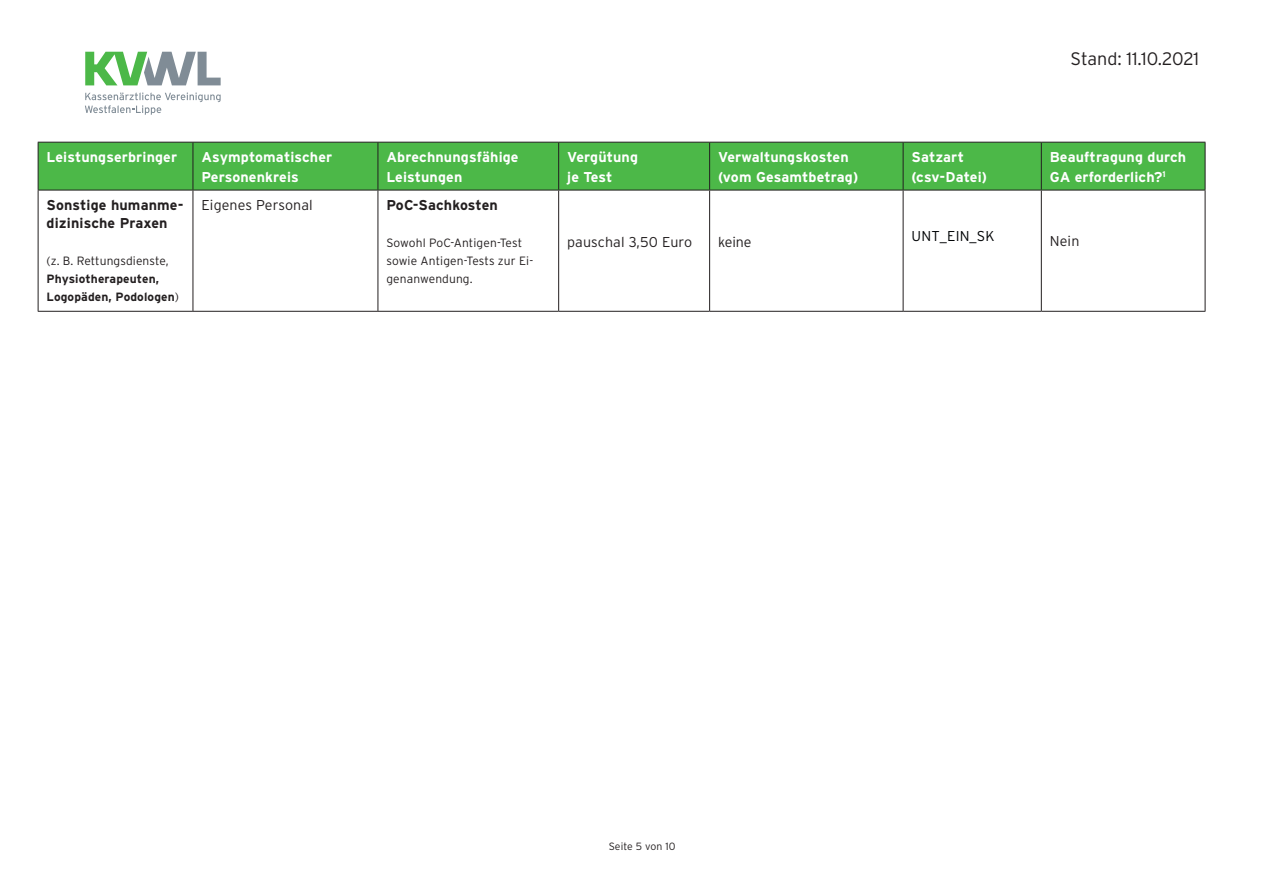
<style>
.page{position:relative;width:1263px;height:893px;background:#fff}
.page>*{position:absolute;margin:0;border:0;box-sizing:border-box;transform-origin:0 0}
.t1{font:300 18px "Interstate";color:#231f20}
.Subhead-2_NEU{font:700 14.25px/19.5px "Interstate";letter-spacing:.01em;color:#fff}
.Subhead-2_NEU-2{font:700 14.25px/18px "Interstate";letter-spacing:.01em;color:#231f20}
.Subhead-2_NEU-3{font:300 14.25px "Interstate";letter-spacing:.01em;color:#231f20}
.Subhead-2_NEU-4{font:300 14.25px "Interstate";letter-spacing:.01em;color:#010305}
.Subhead-2_NEU-5{font:700 12px/18px "Interstate";letter-spacing:.01em;color:#231f20}
.Subhead-2_NEU-6{font:300 12px/18px "Interstate";letter-spacing:.01em;color:#231f20}
.Subhead-2_NEU-7{font:300 10.5px "Interstate";letter-spacing:.01em;color:#231f20}
.s1{font-weight:300}
</style>
<div class="page">
<svg style="left:85px;top:92px;width:136px;height:23px"></svg>
<svg style="left:85px;top:52px;width:136px;height:33px"></svg>
<div style="left:39px;top:143px;width:1166px;height:47px;background:#4cb848"></div>
<hr style="left:38px;top:142px;width:155px;height:1px;background:#231f20">
<hr style="left:38px;top:143px;width:1px;height:47px;background:#231f20">
<hr style="left:193px;top:142px;width:185px;height:1px;background:#231f20">
<hr style="left:193px;top:143px;width:1px;height:47px;background:#231f20">
<hr style="left:378px;top:142px;width:181px;height:1px;background:#231f20">
<hr style="left:378px;top:143px;width:1px;height:47px;background:#231f20">
<hr style="left:559px;top:142px;width:151px;height:1px;background:#231f20">
<hr style="left:558px;top:143px;width:1px;height:47px;background:#231f20">
<hr style="left:710px;top:142px;width:193px;height:1px;background:#231f20">
<hr style="left:709px;top:143px;width:1px;height:47px;background:#231f20">
<hr style="left:903px;top:142px;width:138px;height:1px;background:#231f20">
<hr style="left:903px;top:143px;width:1px;height:47px;background:#231f20">
<hr style="left:1041px;top:142px;width:164px;height:1px;background:#231f20">
<hr style="left:1041px;top:143px;width:1px;height:47px;background:#231f20">
<hr style="left:1205px;top:143px;width:1px;height:47px;background:#231f20">
<hr style="left:38px;top:190px;width:155px;height:1px;background:#231f20">
<hr style="left:38px;top:190px;width:1px;height:121px;background:#231f20">
<hr style="left:193px;top:190px;width:185px;height:1px;background:#231f20">
<hr style="left:193px;top:190px;width:1px;height:121px;background:#231f20">
<hr style="left:378px;top:190px;width:181px;height:1px;background:#231f20">
<hr style="left:378px;top:190px;width:1px;height:121px;background:#231f20">
<hr style="left:559px;top:190px;width:151px;height:1px;background:#231f20">
<hr style="left:558px;top:190px;width:1px;height:121px;background:#231f20">
<hr style="left:710px;top:190px;width:193px;height:1px;background:#231f20">
<hr style="left:709px;top:190px;width:1px;height:121px;background:#231f20">
<hr style="left:903px;top:190px;width:138px;height:1px;background:#231f20">
<hr style="left:903px;top:190px;width:1px;height:121px;background:#231f20">
<hr style="left:1041px;top:190px;width:164px;height:1px;background:#231f20">
<hr style="left:1041px;top:190px;width:1px;height:121px;background:#231f20">
<hr style="left:1205px;top:190px;width:1px;height:121px;background:#231f20">
<hr style="left:38px;top:311px;width:155px;height:1px;background:#231f20">
<hr style="left:193px;top:311px;width:185px;height:1px;background:#231f20">
<hr style="left:378px;top:311px;width:181px;height:1px;background:#231f20">
<hr style="left:559px;top:311px;width:151px;height:1px;background:#231f20">
<hr style="left:710px;top:311px;width:193px;height:1px;background:#231f20">
<hr style="left:903px;top:311px;width:138px;height:1px;background:#231f20">
<hr style="left:1041px;top:311px;width:164px;height:1px;background:#231f20">
<p class="t1" style="left:1070px;top:48px;width:130px">Stand: 11.10.2021</p>
<p class="Subhead-2_NEU" style="left:47px;top:147px;width:132px">Leistungserbringer</p>
<p class="Subhead-2_NEU" style="left:201px;top:147px;width:132px">Asymptomatischer<br>Personenkreis</p>
<p class="Subhead-2_NEU" style="left:386px;top:147px;width:134px">Abrechnungsfähige<br>Leistungen</p>
<p class="Subhead-2_NEU" style="left:567px;top:147px;width:72px">Vergütung je Test</p>
<p class="Subhead-2_NEU" style="left:718px;top:147px;width:142px">Verwaltungskosten (vom Gesamtbetrag)</p>
<p class="Subhead-2_NEU" style="left:912px;top:147px;width:77px">Satzart (csv-Datei)</p>
<p class="Subhead-2_NEU" style="left:1050px;top:147px;width:138px">Beauftragung durch<br>GA erforderlich?<sup>1</sup></p>
<p class="Subhead-2_NEU-2" style="left:47px;top:196px;width:138px">Sonstige humanme&shy;dizinische Praxen</p>
<p class="Subhead-2_NEU-5" style="left:47px;top:252px;width:134px"><span class="s1">(z. B. Rettungsdienste,<br></span>Physiotherapeuten,<br>Logopäden, Podologen<span class="s1">)</span></p>
<p class="Subhead-2_NEU-3" style="left:201px;top:196px;width:113px">Eigenes Personal</p>
<p class="Subhead-2_NEU-2" style="left:386px;top:196px;width:113px">PoC-Sachkosten</p>
<p class="Subhead-2_NEU-6" style="left:386px;top:234px;width:148px">Sowohl PoC-Antigen-Test sowie Antigen-Tests zur Ei&shy;genanwendung.</p>
<p class="Subhead-2_NEU-3" style="left:567px;top:234px;width:127px">pauschal 3,50 Euro</p>
<p class="Subhead-2_NEU-3" style="left:718px;top:234px;width:35px">keine</p>
<p class="Subhead-2_NEU-4" style="left:912px;top:228px;width:85px">UNT_EIN_SK</p>
<p class="Subhead-2_NEU-3" style="left:1050px;top:232px;width:31px">Nein</p>
<p class="Subhead-2_NEU-7" style="left:609px;top:840px;width:68px">Seite 5 von 10</p>
</div>
